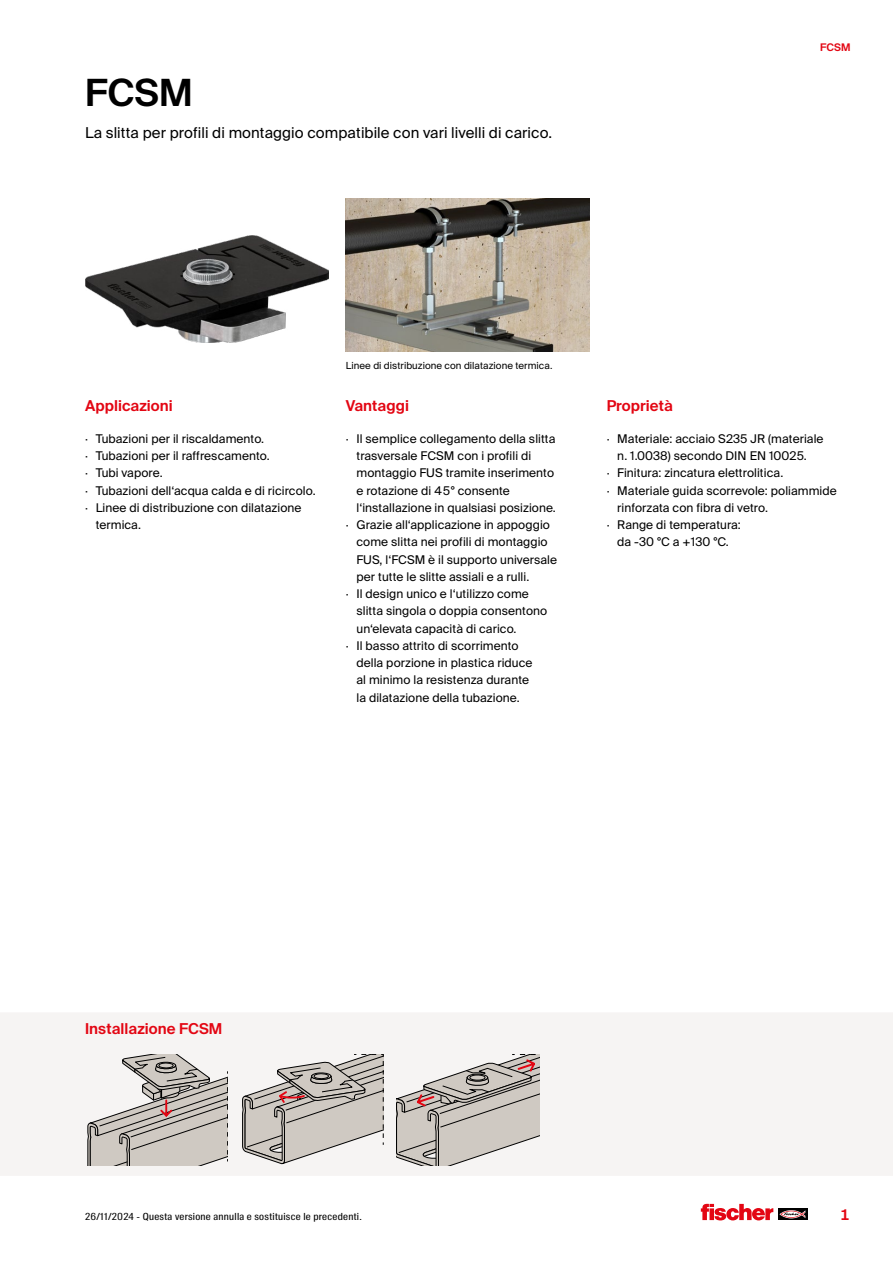
<style>
.page{position:relative;width:893px;height:1263px;background:#fff}
.page>*{position:absolute;margin:0;border:0;box-sizing:border-box;transform-origin:0 0}
.t1{font:600 37.5px "fischerstrong";color:#000}
.t2{font:15px "fischerstrong";letter-spacing:.005em;color:#000}
.t3{font:600 15px "fischerstrong";letter-spacing:.005em;color:#e30613}
.t4{font:12px "fischerstrong";letter-spacing:.005em;color:#000}
.t5{font:600 10.5px "fischerstrong";color:#e30613}
.t6{font:9.75px "fischerstrong Cond";letter-spacing:.025em;color:#000;scale:1.1 1}
.t7{font:9.75px "fischerstrong";letter-spacing:.005em;color:#000}
</style>
<div class="page">
<svg style="left:778px;top:1208px;width:29px;height:12px"></svg>
<svg style="left:779px;top:1210px;width:26px;height:8px"></svg>
<svg style="left:701px;top:1204px;width:72px;height:16px"></svg>
<img style="left:346px;top:199px;width:244px;height:153px">
<img style="left:85px;top:236px;width:244px;height:107px">
<div style="left:0;top:1012px;width:893px;height:164px;background:#f6f4f3"></div>
<svg style="left:87px;top:1054px;width:141px;height:111px"></svg>
<svg style="left:242px;top:1054px;width:142px;height:110px"></svg>
<svg style="left:396px;top:1054px;width:143px;height:111px"></svg>
<h1 class="t1" style="left:85px;top:71px;width:109px">FCSM</h1>
<p class="t2" style="left:85px;top:124px;width:468px">La slitta per profili di montaggio compatibile con vari livelli di carico.</p>
<p class="t5" style="left:820px;top:41px;width:32px">FCSM</p>
<p class="t3" style="left:85px;top:397px;width:89px">Applicazioni</p>
<p class="t4" style="left:85px;top:432px;width:181px">· Tubazioni per il riscaldamento.</p>
<p class="t4" style="left:85px;top:449px;width:186px">· Tubazioni per il raffrescamento.</p>
<p class="t4" style="left:85px;top:466px;width:79px">· Tubi vapore.</p>
<p class="t4" style="left:85px;top:484px;width:232px">· Tubazioni dell‘acqua calda e di ricircolo.</p>
<p class="t4" style="left:85px;top:501px;width:218px">· Linee di distribuzione con dilatazione</p>
<p class="t4" style="left:96px;top:518px;width:47px">termica.</p>
<p class="t7" style="left:346px;top:360px;width:208px">Linee di distribuzione con dilatazione termica.</p>
<p class="t3" style="left:346px;top:397px;width:65px">Vantaggi</p>
<p class="t4" style="left:346px;top:432px;width:211px">· Il semplice collegamento della slitta</p>
<p class="t4" style="left:356px;top:449px;width:176px">trasversale FCSM con i profili di</p>
<p class="t4" style="left:356px;top:466px;width:199px">montaggio FUS tramite inserimento</p>
<p class="t4" style="left:356px;top:484px;width:155px">e rotazione di 45° consente</p>
<p class="t4" style="left:356px;top:501px;width:201px">l‘installazione in qualsiasi posizione.</p>
<p class="t4" style="left:346px;top:518px;width:206px">· Grazie all‘applicazione in appoggio</p>
<p class="t4" style="left:356px;top:535px;width:193px">come slitta nei profili di montaggio</p>
<p class="t4" style="left:356px;top:552px;width:202px">FUS, l‘FCSM è il supporto universale</p>
<p class="t4" style="left:356px;top:570px;width:174px">per tutte le slitte assiali e a rulli.</p>
<p class="t4" style="left:346px;top:587px;width:185px">· Il design unico e l‘utilizzo come</p>
<p class="t4" style="left:356px;top:604px;width:192px">slitta singola o doppia consentono</p>
<p class="t4" style="left:356px;top:621px;width:162px">un‘elevata capacità di carico.</p>
<p class="t4" style="left:346px;top:639px;width:174px">· Il basso attrito di scorrimento</p>
<p class="t4" style="left:356px;top:656px;width:178px">della porzione in plastica riduce</p>
<p class="t4" style="left:356px;top:673px;width:174px">al minimo la resistenza durante</p>
<p class="t4" style="left:356px;top:690px;width:165px">la dilatazione della tubazione.</p>
<p class="t3" style="left:607px;top:397px;width:68px">Proprietà</p>
<p class="t4" style="left:607px;top:432px;width:218px">· Materiale: acciaio S235 JR (materiale</p>
<p class="t4" style="left:617px;top:449px;width:191px">n. 1.0038) secondo DIN EN 10025.</p>
<p class="t4" style="left:607px;top:466px;width:178px">· Finitura: zincatura elettrolitica.</p>
<p class="t4" style="left:607px;top:484px;width:232px">· Materiale guida scorrevole: poliammide</p>
<p class="t4" style="left:617px;top:501px;width:152px">rinforzata con fibra di vetro.</p>
<p class="t4" style="left:607px;top:518px;width:136px">· Range di temperatura:</p>
<p class="t4" style="left:617px;top:535px;width:113px">da -30 °C a +130 °C.</p>
<p class="t3" style="left:85px;top:1020px;width:139px">Installazione FCSM</p>
<p class="t6" style="left:85px;top:1211px;width:253px">26/11/2024 - Questa versione annulla e sostituisce le precedenti.</p>
<p class="t3" style="left:840px;top:1206px;width:12px">1</p>
</div>
